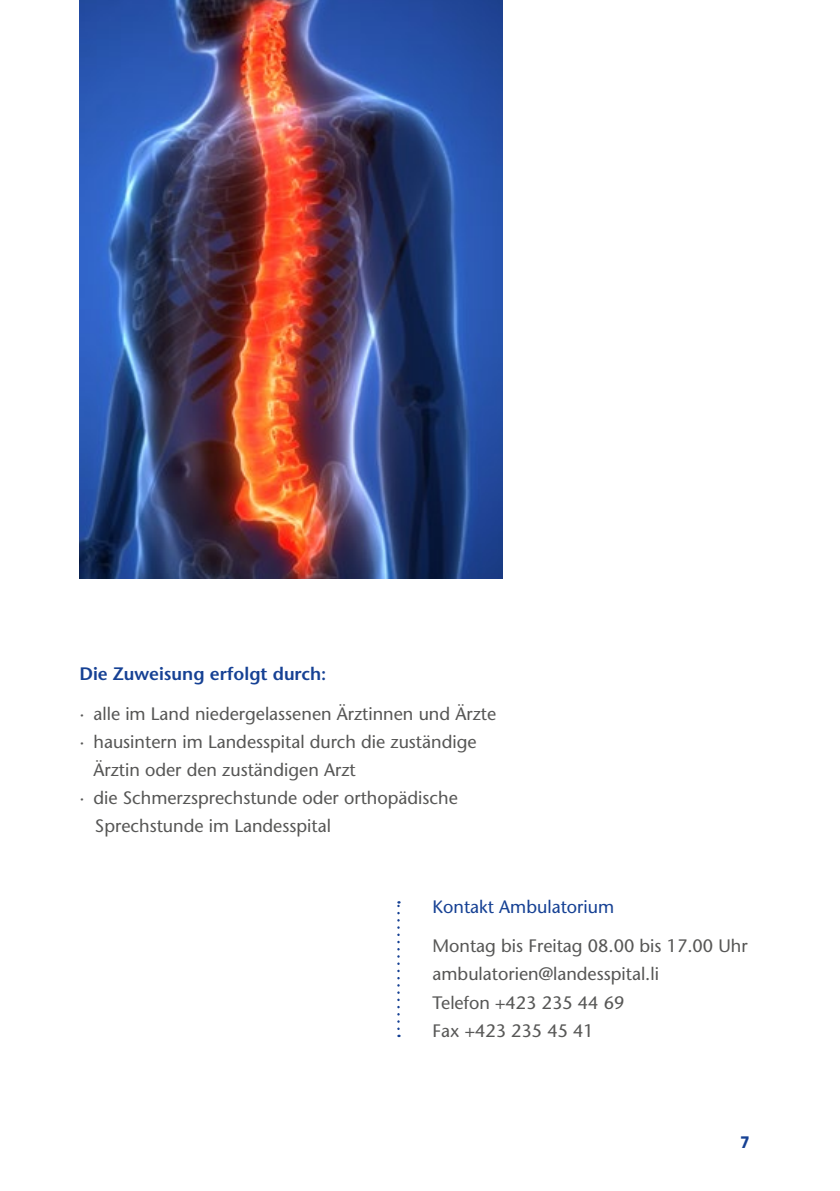
<style>
.page{position:relative;width:840px;height:1191px;background:#fff}
.page>*{position:absolute;margin:0;border:0;box-sizing:border-box;transform-origin:0 0}
.t1{font:500 18px/28px "Stone Sans Std";color:#575756}
.t2{font:600 18px "Stone Sans Std";color:#164194}
.t3{font:500 18px "Stone Sans Std";color:#164194}
.t4{font:700 18px "Klavika";color:#164194}
</style>
<div class="page">
<svg style="left:397px;top:901px;width:2px;height:127px"></svg>
<img style="left:79px;top:0;width:423px;height:578px">
<p class="t2" style="left:79px;top:663px;width:248px">Die Zuweisung erfolgt durch:</p>
<p class="t1" style="left:79px;top:699px;width:418px">· alle im Land niedergelassenen Ärztinnen und Ärzte</p>
<p class="t1" style="left:79px;top:727px;width:398px">· hausintern im Landesspital durch die zuständige</p>
<p class="t1" style="left:93px;top:755px;width:263px">Ärztin oder den zuständigen Arzt</p>
<p class="t1" style="left:79px;top:783px;width:380px">· die Schmerzsprechstunde oder orthopädische</p>
<p class="t1" style="left:95px;top:811px;width:237px">Sprechstunde im Landesspital</p>
<p class="t3" style="left:432px;top:896px;width:183px">Kontakt Ambulatorium</p>
<p class="t1" style="left:432px;top:932px;width:316px">Montag bis Freitag 08.00 bis 17.00 Uhr ambulatorien@landesspital.li<br>Telefon +423 235 44 69<br>Fax +423 235 45 41</p>
<p class="t4" style="left:740px;top:1128px;width:10px">7</p>
</div>
